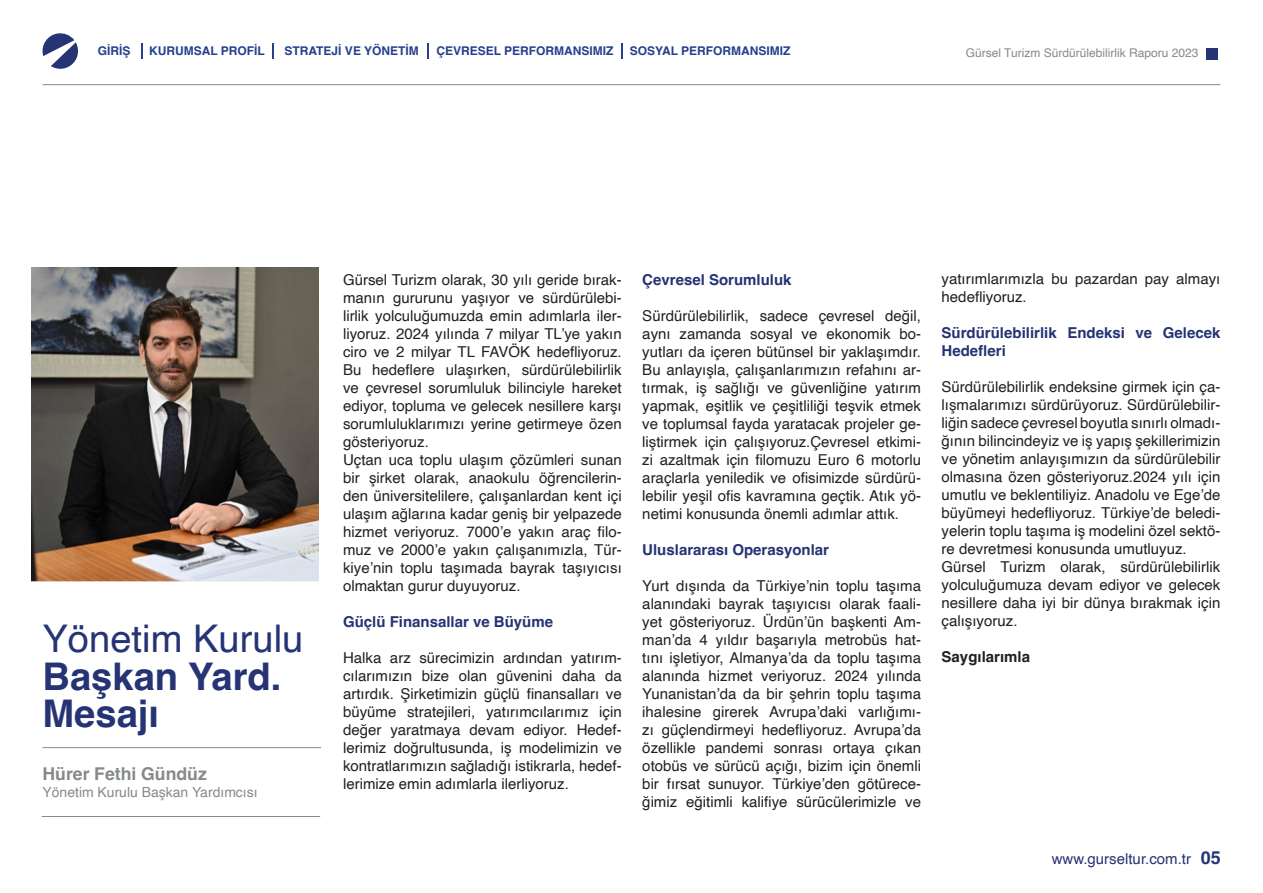
<style>
.page{position:relative;width:1263px;height:893px;background:#fff}
.page>*{position:absolute;margin:0;border:0;box-sizing:border-box;transform-origin:0 0}
.t1{font:700 38.1px/37.7px "Helvetica";color:#263374}
.t2{font:38.1px "Helvetica";color:#263374}
.t3{font:700 17.7px "Helvetica";color:#868a8b}
.t4{font:15px/18px "Helvetica";color:#231f20}
.t5{font:700 15px/18px "Helvetica";color:#263374}
.t6{font:15px "Helvetica";color:#263374}
.t7{font:700 15px "Helvetica";color:#231f20}
.t8{font:13.95px "Helvetica";color:#868a8b}
.t9{font:700 12px "Helvetica";color:#253f8e}
.t10{font:12px "Helvetica";color:#868a8b}
.s1{font-weight:700;font-size:18px}
</style>
<div class="page">
<hr style="left:43px;top:747px;width:278px;height:1px;background:#868a8b">
<hr style="left:42px;top:816px;width:278px;height:1px;background:#868a8b">
<svg style="left:42px;top:33px;width:36px;height:36px"></svg>
<hr style="left:43px;top:84px;width:1177px;height:1px;background:#868a8b">
<svg style="left:141px;top:43px;width:2px;height:16px"></svg>
<svg style="left:273px;top:43px;width:1px;height:16px"></svg>
<svg style="left:427px;top:43px;width:2px;height:16px"></svg>
<svg style="left:621px;top:43px;width:1px;height:16px"></svg>
<div style="left:1206px;top:48px;width:12px;height:11px;background:#263374"></div>
<img style="left:31px;top:268px;width:287px;height:313px">
<p class="t9" style="left:98px;top:44px;width:34px">GİRİŞ</p>
<p class="t9" style="left:149px;top:44px;width:117px">KURUMSAL PROFİL</p>
<p class="t9" style="left:284px;top:44px;width:136px">STRATEJİ VE YÖNETİM</p>
<p class="t9" style="left:436px;top:44px;width:179px">ÇEVRESEL PERFORMANSIMIZ</p>
<p class="t9" style="left:630px;top:44px;width:162px">SOSYAL PERFORMANSIMIZ</p>
<p class="t10" style="left:966px;top:43px;width:234px">Gürsel Turizm Sürdürülebilirlik Raporu 2023</p>
<h1 class="t2" style="left:43px;top:609px;width:262px">Yönetim Kurulu</h1>
<h1 class="t1" style="left:43px;top:662px;width:241px">Başkan Yard.<br>Mesajı</h1>
<p class="t3" style="left:43px;top:763px;width:166px">Hürer Fethi Gündüz</p>
<p class="t8" style="left:43px;top:781px;width:217px">Yönetim Kurulu Başkan Yardımcısı</p>
<p class="t4" style="left:343px;top:271px;width:280px">Gürsel Turizm olarak, 30 yılı geride bırak&shy;manın gururunu yaşıyor ve sürdürülebi&shy;lirlik yolculuğumuzda emin adımlarla iler&shy;liyoruz. 2024 yılında 7 milyar TL’ye yakın ciro ve 2 milyar TL FAVÖK hedefliyoruz.<br>Bu hedeflere ulaşırken, sürdürülebilirlik ve çevresel sorumluluk bilinciyle hareket ediyor, topluma ve gelecek nesillere karşı sorumluluklarımızı yerine getirmeye özen gösteriyoruz.<br>Uçtan uca toplu ulaşım çözümleri sunan bir şirket olarak, anaokulu öğrencilerin&shy;den üniversitelilere, çalışanlardan kent içi ulaşım ağlarına kadar geniş bir yelpazede hizmet veriyoruz. 7000’e yakın araç filo&shy;muz ve 2000’e yakın çalışanımızla, Tür&shy;kiye’nin toplu taşımada bayrak taşıyıcısı olmaktan gurur duyuyoruz.</p>
<p class="t5" style="left:343px;top:614px;width:212px">Güçlü Finansallar ve Büyüme</p>
<p class="t4" style="left:343px;top:649px;width:280px;text-align:justify">Halka arz sürecimizin ardından yatırım&shy;cılarımızın bize olan güvenini daha da artırdık. Şirketimizin güçlü finansalları ve büyüme stratejileri, yatırımcılarımız için değer yaratmaya devam ediyor. Hedef&shy;lerimiz doğrultusunda, iş modelimizin ve kontratlarımızın sağladığı istikrarla, hedef&shy;lerimize emin adımlarla ilerliyoruz.</p>
<p class="t5" style="left:642px;top:272px;width:151px">Çevresel Sorumluluk</p>
<p class="t4" style="left:642px;top:307px;width:280px;text-align:justify">Sürdürülebilirlik, sadece çevresel değil, aynı zamanda sosyal ve ekonomik bo&shy;yutları da içeren bütünsel bir yaklaşımdır.<br>Bu anlayışla, çalışanlarımızın refahını ar&shy;tırmak, iş sağlığı ve güvenliğine yatırım yapmak, eşitlik ve çeşitliliği teşvik etmek ve toplumsal fayda yaratacak projeler ge&shy;liştirmek için çalışıyoruz.Çevresel etkimi&shy;zi azaltmak için filomuzu Euro 6 motorlu araçlarla yeniledik ve ofisimizde sürdürü&shy;lebilir yeşil ofis kavramına geçtik. Atık yö&shy;netimi konusunda önemli adımlar attık.</p>
<p class="t5" style="left:642px;top:542px;width:188px">Uluslararası Operasyonlar</p>
<p class="t4" style="left:642px;top:577px;width:280px;text-align:justify">Yurt dışında da Türkiye’nin toplu taşıma alanındaki bayrak taşıyıcısı olarak faali&shy;yet gösteriyoruz. Ürdün’ün başkenti Am&shy;man’da 4 yıldır başarıyla metrobüs hat&shy;tını işletiyor, Almanya’da da toplu taşıma alanında hizmet veriyoruz. 2024 yılında Yunanistan’da da bir şehrin toplu taşıma ihalesine girerek Avrupa’daki varlığımı&shy;zı güçlendirmeyi hedefliyoruz. Avrupa’da özellikle pandemi sonrası ortaya çıkan otobüs ve sürücü açığı, bizim için önemli bir fırsat sunuyor. Türkiye’den götürece&shy;ğimiz eğitimli kalifiye sürücülerimizle ve</p>
<p class="t4" style="left:942px;top:270px;width:280px">yatırımlarımızla bu pazardan pay almayı hedefliyoruz.</p>
<p class="t5" style="left:942px;top:325px;width:280px">Sürdürülebilirlik Endeksi ve Gelecek<br>Hedefleri</p>
<p class="t4" style="left:942px;top:378px;width:280px">Sürdürülebilirlik endeksine girmek için ça&shy;lışmalarımızı sürdürüyoruz. Sürdürülebilir&shy;liğin sadece çevresel boyutla sınırlı olmadı&shy;ğının bilincindeyiz ve iş yapış şekillerimizin ve yönetim anlayışımızın da sürdürülebilir olmasına özen gösteriyoruz.2024 yılı için umutlu ve beklentiliyiz. Anadolu ve Ege’de büyümeyi hedefliyoruz. Türkiye’de beledi&shy;yelerin toplu taşıma iş modelini özel sektö&shy;re devretmesi konusunda umutluyuz.<br>Gürsel Turizm olarak, sürdürülebilirlik yolculuğumuza devam ediyor ve gelecek nesillere daha iyi bir dünya bırakmak için çalışıyoruz.</p>
<p class="t7" style="left:942px;top:648px;width:90px">Saygılarımla</p>
<p class="t6" style="left:1052px;top:847px;width:171px">www.gurseltur.com.tr <span class="s1">05</span></p>
</div>
